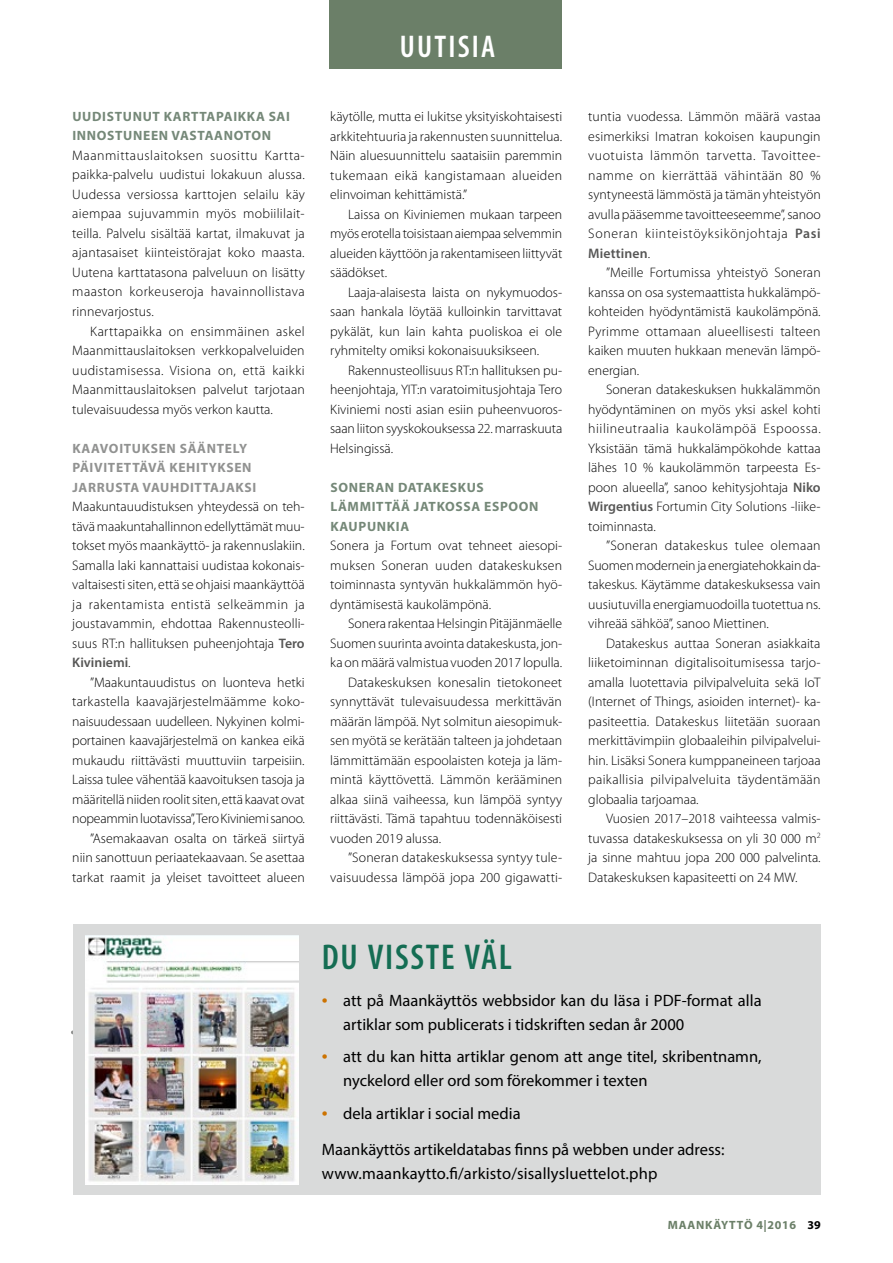
<style>
.page{position:relative;width:893px;height:1263px;background:#fff}
.page>*{position:absolute;margin:0;border:0;box-sizing:border-box;transform-origin:0 0}
.t1{font:600 condensed 36px "Myriad Pro";letter-spacing:.045em;color:#146d53}
.t2{font:600 condensed 31.5px "Myriad Pro";letter-spacing:.07em;color:#fff}
.t3{font:16.5px/24px "Myriad Pro";color:#000}
.t4{font:300 13.8px/19.5px "Myriad Pro";color:#000;text-align:justify}
.t5{font:700 13.5px/19.5px "Myriad Pro";letter-spacing:.05em;color:#758878}
.t6{font:700 13.5px/19.5px "Myriad Pro";letter-spacing:.05em;color:#919291}
.t7{font:700 12px "Myriad Pro";letter-spacing:.065em;color:#6b7f68}
.s1{font-weight:600;color:#565655}
.s2{font-size:21px;color:#cc7200}
.s3{color:#000}
</style>
<div class="page">
<div style="left:73px;top:924px;width:748px;height:271px;background:#d9dada"></div>
<div style="left:330px;top:0;width:232px;height:68px;background:#6b7f68"></div>
<img style="left:85px;top:935px;width:213px;height:249px">
<p class="t5" style="left:72px;top:106px;width:219px">UUDISTUNUT KARTTAPAIKKA SAI<br>INNOSTUNEEN VASTAANOTON</p>
<p class="t4" style="left:72px;top:146px;width:234px">Maanmittauslaitoksen suosittu Kartta&shy;paikka-palvelu uudistui lokakuun alussa.<br>Uudessa versiossa karttojen selailu käy aiempaa sujuvammin myös mobiililait&shy;teilla. Palvelu sisältää kartat, ilmakuvat ja ajantasaiset kiinteistörajat koko maasta.<br>Uutena karttatasona palveluun on lisätty maaston korkeuseroja havainnollistava rinnevarjostus.</p>
<p class="t4" style="left:72px;top:321px;width:234px;text-indent:18px">Karttapaikka on ensimmäinen askel Maanmittauslaitoksen verkkopalveluiden uudistamisessa. Visiona on, että kaikki Maanmittauslaitoksen palvelut tarjotaan tulevaisuudessa myös verkon kautta.</p>
<p class="t6" style="left:72px;top:438px;width:185px">KAAVOITUKSEN SÄÄNTELY<br>PÄIVITETTÄVÄ KEHITYKSEN<br>JARRUSTA VAUHDITTAJAKSI</p>
<p class="t4" style="left:72px;top:497px;width:234px">Maakuntauudistuksen yhteydessä on teh&shy;tävä maakuntahallinnon edellyttämät muu&shy;tokset myös maankäyttö- ja rakennuslakiin.<br>Samalla laki kannattaisi uudistaa kokonais&shy;valtaisesti siten, että se ohjaisi maankäyttöä ja rakentamista entistä selkeämmin ja joustavammin, ehdottaa Rakennusteolli&shy;suus RT:n hallituksen puheenjohtaja <span class="s1">Tero Kiviniemi</span>.</p>
<p class="t4" style="left:72px;top:672px;width:234px;text-align:right">”Maakuntauudistus on luonteva hetki tarkastella kaavajärjestelmäämme koko&shy;naisuudessaan uudelleen. Nykyinen kolmi&shy;portainen kaavajärjestelmä on kankea eikä mukaudu riittävästi muuttuviin tarpeisiin.<br>Laissa tulee vähentää kaavoituksen tasoja ja määritellä niiden roolit siten, että kaavat ovat nopeammin luotavissa”, Tero Kiviniemi sanoo. ”Asemakaavan osalta on tärkeä siirtyä niin sanottuun periaatekaavaan. Se asettaa tarkat raamit ja yleiset tavoitteet alueen</p>
<h2 class="t2" style="left:400px;top:29px;width:97px">UUTISIA</h2>
<p class="t4" style="left:330px;top:107px;width:233px">käytölle, mutta ei lukitse yksityiskohtaisesti arkkitehtuuria ja rakennusten suunnittelua.<br>Näin aluesuunnittelu saataisiin paremmin tukemaan eikä kangistamaan alueiden elinvoiman kehittämistä.”</p>
<p class="t4" style="left:330px;top:205px;width:234px;text-indent:18px">Laissa on Kiviniemen mukaan tarpeen myös erotella toisistaan aiempaa selvemmin alueiden käyttöön ja rakentamiseen liittyvät säädökset.</p>
<p class="t4" style="left:330px;top:283px;width:233px;text-indent:18px">Laaja-alaisesta laista on nykymuodos&shy;saan hankala löytää kulloinkin tarvittavat pykälät, kun lain kahta puoliskoa ei ole ryhmitelty omiksi kokonaisuuksikseen.</p>
<p class="t4" style="left:330px;top:361px;width:234px;text-indent:18px">Rakennusteollisuus RT:n hallituksen pu&shy;heenjohtaja, YIT:n varatoimitusjohtaja Tero Kiviniemi nosti asian esiin puheenvuoros&shy;saan liiton syyskokouksessa 22. marraskuuta Helsingissä.</p>
<p class="t5" style="left:330px;top:477px;width:210px">SONERAN DATAKESKUS<br>LÄMMITTÄÄ JATKOSSA ESPOON<br>KAUPUNKIA</p>
<p class="t4" style="left:330px;top:536px;width:233px">Sonera ja Fortum ovat tehneet aiesopi&shy;muksen Soneran uuden datakeskuksen toiminnasta syntyvän hukkalämmön hyö&shy;dyntämisestä kaukolämpönä.</p>
<p class="t4" style="left:348px;top:614px;width:216px">Sonera rakentaa Helsingin Pitäjänmäelle</p>
<p class="t4" style="left:330px;top:634px;width:233px">Suomen suurinta avointa datakeskusta, jon-</p>
<p class="t4" style="left:330px;top:653px;width:233px">ka on määrä valmistua vuoden 2017 lopulla.</p>
<p class="t4" style="left:348px;top:673px;width:215px">Datakeskuksen konesalin tietokoneet</p>
<p class="t4" style="left:330px;top:692px;width:233px">synnyttävät tulevaisuudessa merkittävän</p>
<p class="t4" style="left:330px;top:712px;width:233px">määrän lämpöä. Nyt solmitun aiesopimuk-</p>
<p class="t4" style="left:330px;top:731px;width:233px">sen myötä se kerätään talteen ja johdetaan</p>
<p class="t4" style="left:330px;top:751px;width:233px">lämmittämään espoolaisten koteja ja läm-</p>
<p class="t4" style="left:330px;top:770px;width:234px">mintä käyttövettä. Lämmön kerääminen</p>
<p class="t4" style="left:330px;top:790px;width:233px">alkaa siinä vaiheessa, kun lämpöä syntyy</p>
<p class="t4" style="left:330px;top:809px;width:233px">riittävästi. Tämä tapahtuu todennäköisesti</p>
<p class="t4" style="left:330px;top:829px;width:112px">vuoden 2019 alussa.</p>
<p class="t4" style="left:348px;top:848px;width:216px">”Soneran datakeskuksessa syntyy tule-</p>
<p class="t4" style="left:330px;top:868px;width:233px">vaisuudessa lämpöä jopa 200 gigawatti-</p>
<p class="t4" style="left:588px;top:107px;width:234px">tuntia vuodessa. Lämmön määrä vastaa esimerkiksi Imatran kokoisen kaupungin vuotuista lämmön tarvetta. Tavoittee&shy;namme on kierrättää vähintään 80 % syntyneestä lämmöstä ja tämän yhteistyön avulla pääsemme tavoitteeseemme”, sanoo Soneran kiinteistöyksikönjohtaja <span class="s1">Pasi Miettinen</span>.</p>
<p class="t4" style="left:588px;top:263px;width:234px;text-indent:18px">”Meille Fortumissa yhteistyö Soneran kanssa on osa systemaattista hukkalämpö&shy;kohteiden hyödyntämistä kaukolämpönä.<br>Pyrimme ottamaan alueellisesti talteen kaiken muuten hukkaan menevän lämpö&shy;energian.</p>
<p class="t4" style="left:588px;top:380px;width:234px;text-indent:18px">Soneran datakeskuksen hukkalämmön hyödyntäminen on myös yksi askel kohti hiilineutraalia kaukolämpöä Espoossa.<br>Yksistään tämä hukkalämpökohde kattaa lähes 10 % kaukolämmön tarpeesta Es&shy;poon alueella”, sanoo kehitysjohtaja <span class="s1">Niko Wirgentius</span> Fortumin City Solutions -liike&shy;toiminnasta.</p>
<p class="t4" style="left:588px;top:536px;width:234px;text-indent:18px">”Soneran datakeskus tulee olemaan Suomen modernein ja energiatehokkain da&shy;takeskus. Käytämme datakeskuksessa vain uusiutuvilla energiamuodoilla tuotettua ns. vihreää sähköä”, sanoo Miettinen.</p>
<p class="t4" style="left:588px;top:634px;width:234px;text-indent:18px">Datakeskus auttaa Soneran asiakkaita liiketoiminnan digitalisoitumisessa tarjo&shy;amalla luotettavia pilvipalveluita sekä IoT (Internet of Things, asioiden internet)- ka&shy;pasiteettia. Datakeskus liitetään suoraan merkittävimpiin globaaleihin pilvipalvelui&shy;hin. Lisäksi Sonera kumppaneineen tarjoaa paikallisia pilvipalveluita täydentämään globaalia tarjoamaa.</p>
<p class="t4" style="left:588px;top:809px;width:234px;text-indent:18px">Vuosien 2017–2018 vaihteessa valmis&shy;tuvassa datakeskuksessa on yli 30 000 m<sup>2 </sup>ja sinne mahtuu jopa 200 000 palvelinta.<br>Datakeskuksen kapasiteetti on 24 MW.</p>
<h1 class="t1" style="left:322px;top:937px;width:192px">DU VISSTE VÄL</h1>
<p class="t3" style="left:343px;top:988px;width:420px;text-indent:-21px"><span class="s2">•</span> att på Maankäyttös webbsidor kan du läsa i PDF-format alla artiklar som publicerats i tidskriften sedan år 2000</p>
<p class="t3" style="left:343px;top:1044px;width:420px;text-indent:-21px"><span class="s2">•</span> att du kan hitta artiklar genom att ange titel, skribentnamn, nyckelord eller ord som förekommer i texten</p>
<p class="t3" style="left:322px;top:1101px;width:200px"><span class="s2">•</span> dela artiklar i social media</p>
<p class="t3" style="left:322px;top:1137px;width:404px">Maankäyttös artikeldatabas finns på webben under adress: www.maankaytto.fi/arkisto/sisallysluettelot.php</p>
<p class="t7" style="left:668px;top:1217px;width:154px">MAANKÄYTTÖ 4|2016 <span class="s3">39</span></p>
</div>
